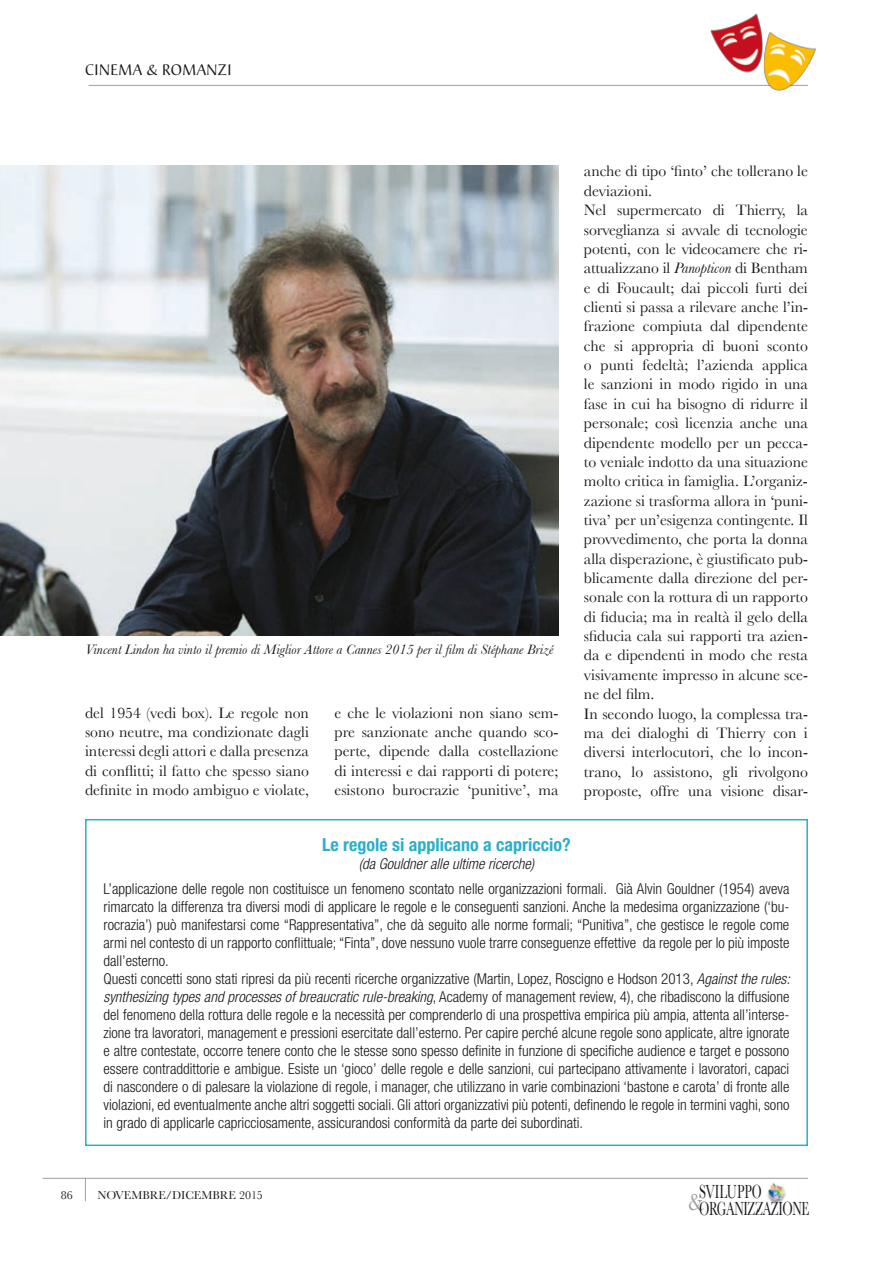
<style>
.page{position:relative;width:893px;height:1263px;background:#fff}
.page>*{position:absolute;margin:0;border:0;box-sizing:border-box;transform-origin:0 0}
.t1{font:24.6px "Baskerville";color:#9d9ea0;scale:.9 1}
.t2{font:19.95px/17.2px "Baskerville";letter-spacing:-.03em;color:#1a171c;scale:.65 1}
.t3{font:700 condensed 18px "Helvetica Neue";color:#2bafc9}
.t4{font:15.75px/19.4px "Baskerville";color:#1a171c;text-align:justify}
.t5{font:300 condensed 15px/18px "Helvetica Neue";color:#1a171c}
.t6{font:italic 300 condensed 15px "Helvetica Neue";color:#1a171c}
.t7{font:15px "Christiana";letter-spacing:.02em;color:#1a171c}
.t8{font:italic 14.25px "Baskerville";color:#1a171c}
.t9{font:12px "Baskerville";letter-spacing:-.005em;color:#1a171c}
.s1{font-style:italic}
</style>
<div class="page">
<hr style="left:89px;top:85px;width:719px;height:1px;background:#9d9ea0">
<img style="left:767px;top:1183px;width:19px;height:21px">
<img style="left:710px;top:13px;width:106px;height:78px">
<svg style="left:85px;top:1179px;width:1px;height:22px"></svg>
<hr style="left:43px;top:1178px;width:765px;height:1px;background:#9d9ea0">
<div style="left:85px;top:819px;width:723px;height:327px;border:2px solid #2bafc9"></div>
<img style="left:0;top:166px;width:558px;height:469px">
<p class="t7" style="left:85px;top:61px;width:148px">CINEMA &amp; ROMANZI</p>
<p class="t8" style="left:85px;top:641px;width:470px">Vincent Lindon ha vinto il premio di Miglior Attore a Cannes 2015 per il film di Stéphane Brizé</p>
<p class="t4" style="left:85px;top:703px;width:225px">del 1954 (vedi box). Le regole non sono neutre, ma condizionate dagli interessi degli attori e dalla presenza di conflitti; il fatto che spesso siano definite in modo ambiguo e violate,</p>
<p class="t4" style="left:334px;top:703px;width:225px">e che le violazioni non siano sem&shy;pre sanzionate anche quando sco&shy;perte, dipende dalla costellazione di interessi e dai rapporti di potere; esistono burocrazie ‘punitive’, ma</p>
<p class="t4" style="left:584px;top:162px;width:225px;text-align:left">anche di tipo ‘finto’ che tollerano le deviazioni.<br>Nel supermercato di Thierry, la sorveglianza si avvale di tecnologie potenti, con le videocamere che ri&shy;attualizzano il <span class="s1">Panopticon</span> di Bentham e di Foucault; dai piccoli furti dei clienti si passa a rilevare anche l’in&shy;frazione compiuta dal dipendente che si appropria di buoni sconto o punti fedeltà; l’azienda applica le sanzioni in modo rigido in una fase in cui ha bisogno di ridurre il personale; così licenzia anche una dipendente modello per un pecca&shy;to veniale indotto da una situazione molto critica in famiglia. L’organiz&shy;zazione si trasforma allora in ‘puni&shy;tiva’ per un’esigenza contingente. Il provvedimento, che porta la donna alla disperazione, è giustificato pub&shy;blicamente dalla direzione del per&shy;sonale con la rottura di un rapporto di fiducia; ma in realtà il gelo della sfiducia cala sui rapporti tra azien&shy;da e dipendenti in modo che resta visivamente impresso in alcune sce&shy;ne del film.<br>In secondo luogo, la complessa tra&shy;ma dei dialoghi di Thierry con i diversi interlocutori, che lo incon&shy;trano, lo assistono, gli rivolgono proposte, offre una visione disar-</p>
<p class="t3" style="left:322px;top:834px;width:250px">Le regole si applicano a capriccio?</p>
<p class="t6" style="left:359px;top:855px;width:177px">(da Gouldner alle ultime ricerche)</p>
<p class="t5" style="left:104px;top:879px;width:688px">L’applicazione delle regole non costituisce un fenomeno scontato nelle organizzazioni formali. Già Alvin Gouldner (1954) aveva rimarcato la differenza tra diversi modi di applicare le regole e le conseguenti sanzioni. Anche la medesima organizzazione (‘bu&shy;rocrazia’) può manifestarsi come “Rappresentativa”, che dà seguito alle norme formali; “Punitiva”, che gestisce le regole come armi nel contesto di un rapporto conflittuale; “Finta”, dove nessuno vuole trarre conseguenze effettive da regole per lo più imposte dall’esterno.<br>Questi concetti sono stati ripresi da più recenti ricerche organizzative (Martin, Lopez, Roscigno e Hodson 2013, <span class="s1">Against the rules: synthesizing types and processes of breaucratic rule-breaking</span>, Academy of management review, 4), che ribadiscono la diffusione del fenomeno della rottura delle regole e la necessità per comprenderlo di una prospettiva empirica più ampia, attenta all’interse&shy;zione tra lavoratori, management e pressioni esercitate dall’esterno. Per capire perché alcune regole sono applicate, altre ignorate e altre contestate, occorre tenere conto che le stesse sono spesso definite in funzione di specifiche audience e target e possono essere contraddittorie e ambigue. Esiste un ‘gioco’ delle regole e delle sanzioni, cui partecipano attivamente i lavoratori, capaci di nascondere o di palesare la violazione di regole, i manager, che utilizzano in varie combinazioni ‘bastone e carota’ di fronte alle violazioni, ed eventualmente anche altri soggetti sociali. Gli attori organizzativi più potenti, definendo le regole in termini vaghi, sono in grado di applicarle capricciosamente, assicurandosi conformità da parte dei subordinati.</p>
<p class="t9" style="left:61px;top:1188px;width:13px">86</p>
<p class="t9" style="left:98px;top:1188px;width:167px">Novembre/dicembre 2015</p>
<h2 class="t2" style="left:699px;top:1183px;width:171px">SVILUPPO<br>ORGANIZZAZIONE</h2>
<h1 class="t1" style="left:688px;top:1187px;width:19px">&amp;</h1>
</div>
